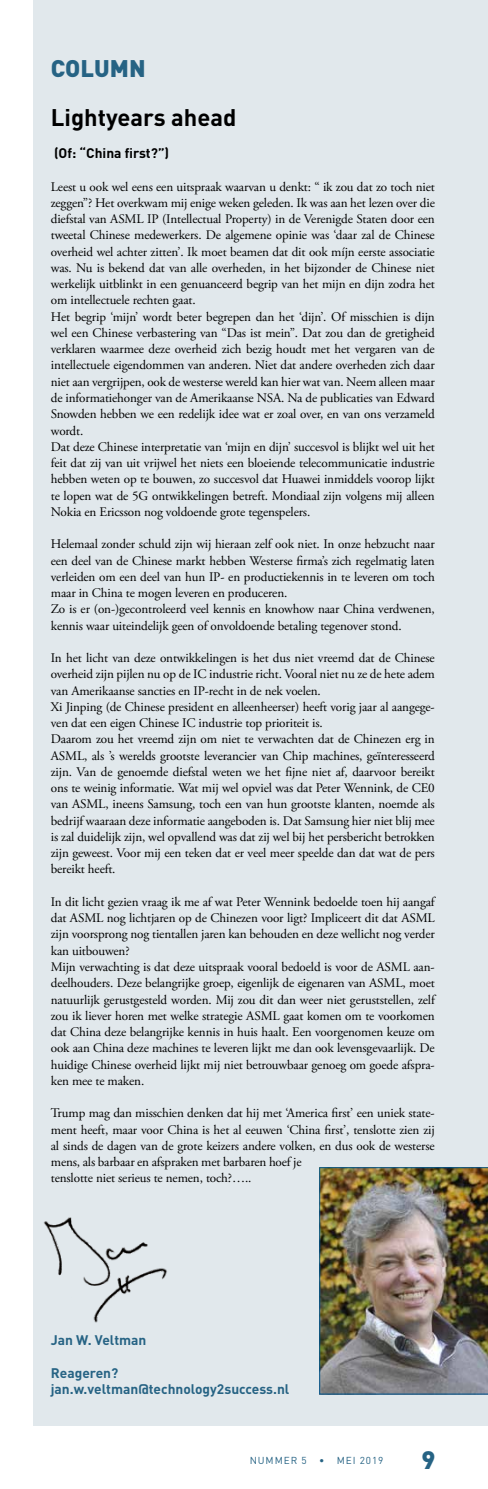
<style>
.page{position:relative;width:488px;height:1489px;background:#fff}
.page>*{position:absolute;margin:0;border:0;box-sizing:border-box;transform-origin:0 0}
.t1{font:900 25px "DIN";color:#266384}
.t2{font:700 23.75px "DIN";color:#000}
.t3{font:900 23.75px "DIN";color:#266384}
.t4{font:700 13.75px/16.2px "DIN";color:#266384}
.t5{font:700 13.75px "DIN";color:#000}
.t6{font:13.12px/16.2px "Adobe Garamond Pro";letter-spacing:-.01em;color:#000}
.t7{font:10px "DIN";letter-spacing:.09em;color:#266384}
</style>
<div class="page">
<div style="left:33px;top:0;width:455px;height:1425px;background:#e1e8ec"></div>
<img style="left:43px;top:1217px;width:124px;height:106px">
<img style="left:319px;top:1167px;width:169px;height:227px">
<h2 class="t3" style="left:51px;top:52px;width:96px">COLUMN</h2>
<h2 class="t2" style="left:51px;top:101px;width:187px">Lightyears ahead</h2>
<p class="t5" style="left:54px;top:144px;width:117px">(Of: “China first?”)</p>
<p class="t6" style="left:51px;top:179px;width:385px">Leest u ook wel eens een uitspraak waarvan u denkt: “ ik zou dat zo toch niet zeggen”? Het overkwam mij enige weken geleden. Ik was aan het lezen over die diefstal van ASML IP (Intellectual Property) in de Verenigde Staten door een tweetal Chinese medewerkers. De algemene opinie was ‘daar zal de Chinese overheid wel achter zitten’. Ik moet beamen dat dit ook míjn eerste associatie was. Nu is bekend dat van alle overheden, in het bijzonder de Chinese niet werkelijk uitblinkt in een genuanceerd begrip van het mijn en dijn zodra het om intellectuele rechten gaat.<br>Het begrip ‘mijn’ wordt beter begrepen dan het ‘dijn’. Of misschien is dijn wel een Chinese verbastering van “Das ist mein”. Dat zou dan de gretigheid verklaren waarmee deze overheid zich bezig houdt met het vergaren van de intellectuele eigendommen van anderen. Niet dat andere overheden zich daar niet aan vergrijpen, ook de westerse wereld kan hier wat van. Neem alleen maar de informatiehonger van de Amerikaanse NSA. Na de publicaties van Edward Snowden hebben we een redelijk idee wat er zoal over, en van ons verzameld wordt.<br>Dat deze Chinese interpretatie van ‘mijn en dijn’ succesvol is blijkt wel uit het feit dat zij van uit vrijwel het niets een bloeiende telecommunicatie industrie hebben weten op te bouwen, zo succesvol dat Huawei inmiddels voorop lijkt te lopen wat de 5G ontwikkelingen betreft. Mondiaal zijn volgens mij alleen Nokia en Ericsson nog voldoende grote tegenspelers.</p>
<p class="t6" style="left:51px;top:536px;width:385px">Helemaal zonder schuld zijn wij hieraan zelf ook niet. In onze hebzucht naar een deel van de Chinese markt hebben Westerse firma’s zich regelmatig laten verleiden om een deel van hun IP- en productiekennis in te leveren om toch maar in China te mogen leveren en produceren.<br>Zo is er (on-)gecontroleerd veel kennis en knowhow naar China verdwenen, kennis waar uiteindelijk geen of onvoldoende betaling tegenover stond.</p>
<p class="t6" style="left:51px;top:650px;width:385px">In het licht van deze ontwikkelingen is het dus niet vreemd dat de Chinese overheid zijn pijlen nu op de IC industrie richt. Vooral niet nu ze de hete adem van Amerikaanse sancties en IP-recht in de nek voelen.<br>Xi Jinping (de Chinese president en alleenheerser) heeft vorig jaar al aangege&shy;ven dat een eigen Chinese IC industrie top prioriteit is.<br>Daarom zou het vreemd zijn om niet te verwachten dat de Chinezen erg in ASML, als ’s werelds grootste leverancier van Chip machines, geïnteresseerd zijn. Van de genoemde diefstal weten we het fijne niet af, daarvoor bereikt ons te weinig informatie. Wat mij wel opviel was dat Peter Wennink, de CE0 van ASML, ineens Samsung, toch een van hun grootste klanten, noemde als bedrijf waaraan deze informatie aangeboden is. Dat Samsung hier niet blij mee is zal duidelijk zijn, wel opvallend was dat zij wel bij het persbericht betrokken zijn geweest. Voor mij een teken dat er veel meer speelde dan dat wat de pers bereikt heeft.</p>
<p class="t6" style="left:51px;top:894px;width:385px">In dit licht gezien vraag ik me af wat Peter Wennink bedoelde toen hij aangaf dat ASML nog lichtjaren op de Chinezen voor ligt? Impliceert dit dat ASML zijn voorsprong nog tientallen jaren kan behouden en deze wellicht nog verder kan uitbouwen?<br>Mijn verwachting is dat deze uitspraak vooral bedoeld is voor de ASML aan&shy;deelhouders. Deze belangrijke groep, eigenlijk de eigenaren van ASML, moet natuurlijk gerustgesteld worden. Mij zou dit dan weer niet geruststellen, zelf zou ik liever horen met welke strategie ASML gaat komen om te voorkomen dat China deze belangrijke kennis in huis haalt. Een voorgenomen keuze om ook aan China deze machines te leveren lijkt me dan ook levensgevaarlijk. De huidige Chinese overheid lijkt mij niet betrouwbaar genoeg om goede afspra&shy;ken mee te maken.</p>
<p class="t6" style="left:51px;top:1105px;width:385px">Trump mag dan misschien denken dat hij met ‘America first’ een uniek state&shy;ment heeft, maar voor China is het al eeuwen ‘China first’, tenslotte zien zij al sinds de dagen van de grote keizers andere volken, en dus ook de westerse mens, als barbaar en afspraken met barbaren hoef je<br>tenslotte niet serieus te nemen, toch?…..</p>
<p class="t4" style="left:51px;top:1331px;width:97px">Jan W. Veltman</p>
<p class="t4" style="left:51px;top:1363px;width:240px">Reageren? jan.w.veltman@technology2success.nl</p>
<p class="t7" style="left:250px;top:1453px;width:135px">NUMMER 5 • MEI 2019</p>
<h1 class="t1" style="left:421px;top:1443px;width:15px">9</h1>
</div>
